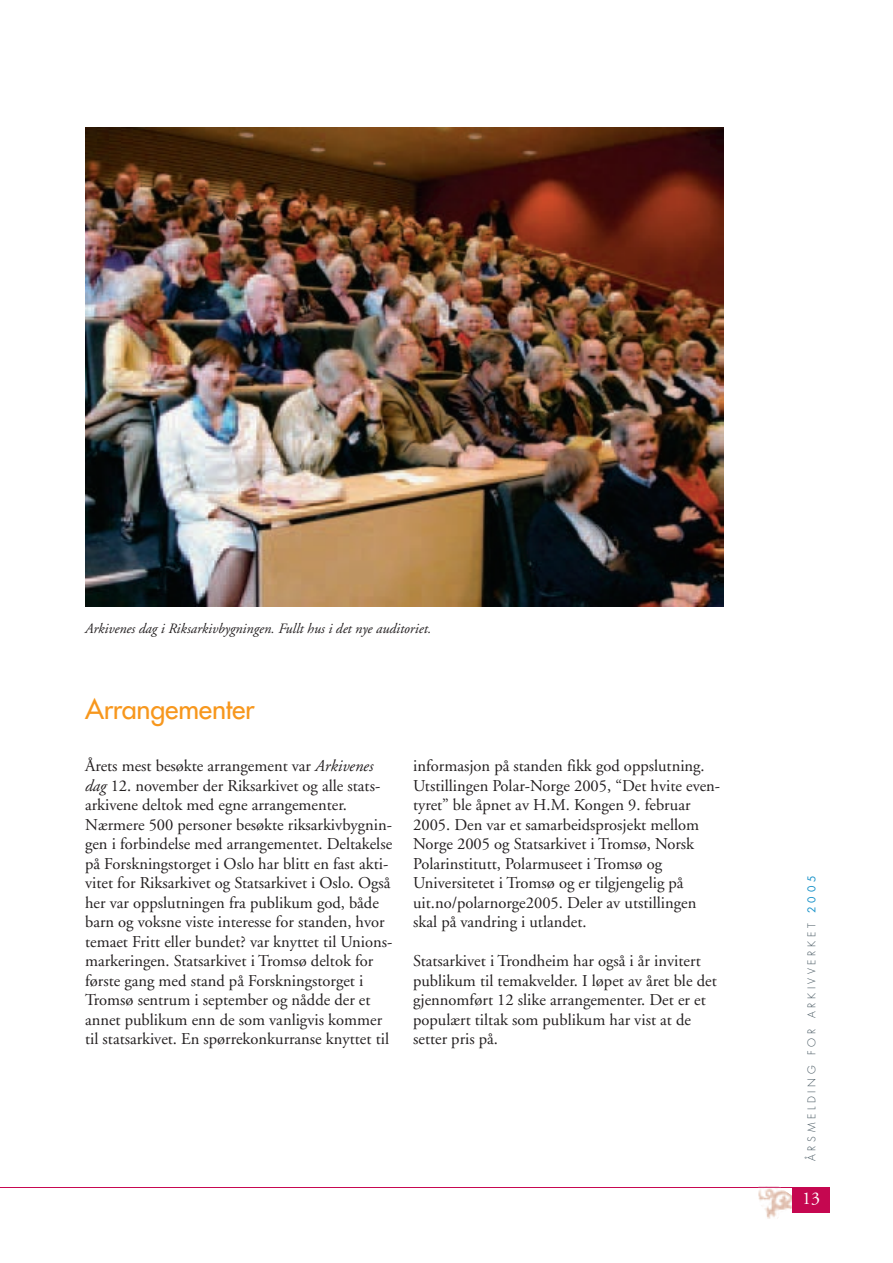
<style>
.page{position:relative;width:893px;height:1263px;background:#fff}
.page>*{position:absolute;margin:0;border:0;box-sizing:border-box;transform-origin:0 0}
.t1{font:27px "Futura";letter-spacing:-.01em;color:#f7971d}
.t2{font:18px "Adobe Garamond";color:#fff}
.t3{font:16.5px/19.5px "Adobe Garamond";color:#231f20}
.t4{font:italic 14.25px "Adobe Garamond";color:#231f20}
.t5{font:300 10.5px "Futura";letter-spacing:.35em;color:#45555f}
.s1{font-style:italic}
.s2{font-weight:400;color:#1490c8}
</style>
<div class="page">
<img style="left:85px;top:128px;width:638px;height:478px">
<hr style="left:0;top:1187px;width:829px;height:1px;background:#c70851">
<img style="left:758px;top:1186px;width:34px;height:33px">
<svg style="left:758px;top:1187px;width:22px;height:1px"></svg>
<div style="left:792px;top:1187px;width:37px;height:26px;background:#c50750"></div>
<p class="t4" style="left:85px;top:622px;width:348px">Arkivenes dag i Riksarkivbygningen. Fullt hus i det nye auditoriet.</p>
<h1 class="t1" style="left:85px;top:695px;width:171px">Arrangementer</h1>
<p class="t3" style="left:85px;top:758px;width:309px">Årets mest besøkte arrangement var <span class="s1">Arkivenes dag</span> 12. november der Riksarkivet og alle stats&shy;arkivene deltok med egne arrangementer.<br>Nærmere 500 personer besøkte riksarkivbygnin&shy;gen i forbindelse med arrangementet. Deltakelse på Forskningstorget i Oslo har blitt en fast akti&shy;vitet for Riksarkivet og Statsarkivet i Oslo. Også her var oppslutningen fra publikum god, både barn og voksne viste interesse for standen, hvor temaet Fritt eller bundet? var knyttet til Unions&shy;markeringen. Statsarkivet i Tromsø deltok for første gang med stand på Forskningstorget i Tromsø sentrum i september og nådde der et annet publikum enn de som vanligvis kommer til statsarkivet. En spørrekonkurranse knyttet til</p>
<p class="t3" style="left:413px;top:758px;width:308px">informasjon på standen fikk god oppslutning.<br>Utstillingen Polar-Norge 2005, “Det hvite even&shy;tyret” ble åpnet av H.M. Kongen 9. februar 2005. Den var et samarbeidsprosjekt mellom Norge 2005 og Statsarkivet i Tromsø, Norsk Polarinstitutt, Polarmuseet i Tromsø og Universitetet i Tromsø og er tilgjengelig på uit.no/polarnorge2005. Deler av utstil lingen skal på vandring i utlandet.</p>
<p class="t3" style="left:413px;top:953px;width:305px">Statsarkivet i Trondheim har også i år invitert publikum til temakvelder. I løpet av året ble det gjennomført 12 slike arrangementer. Det er et populært tiltak som publikum har vist at de setter pris på.</p>
<p class="t5" style="left:806px;top:1161px;width:287px;rotate:-90deg">ÅRSMELDING FOR ARKIVVERKET <span class="s2">2005</span></p>
<p class="t2" style="left:802px;top:1191px;width:19px">13</p>
</div>
